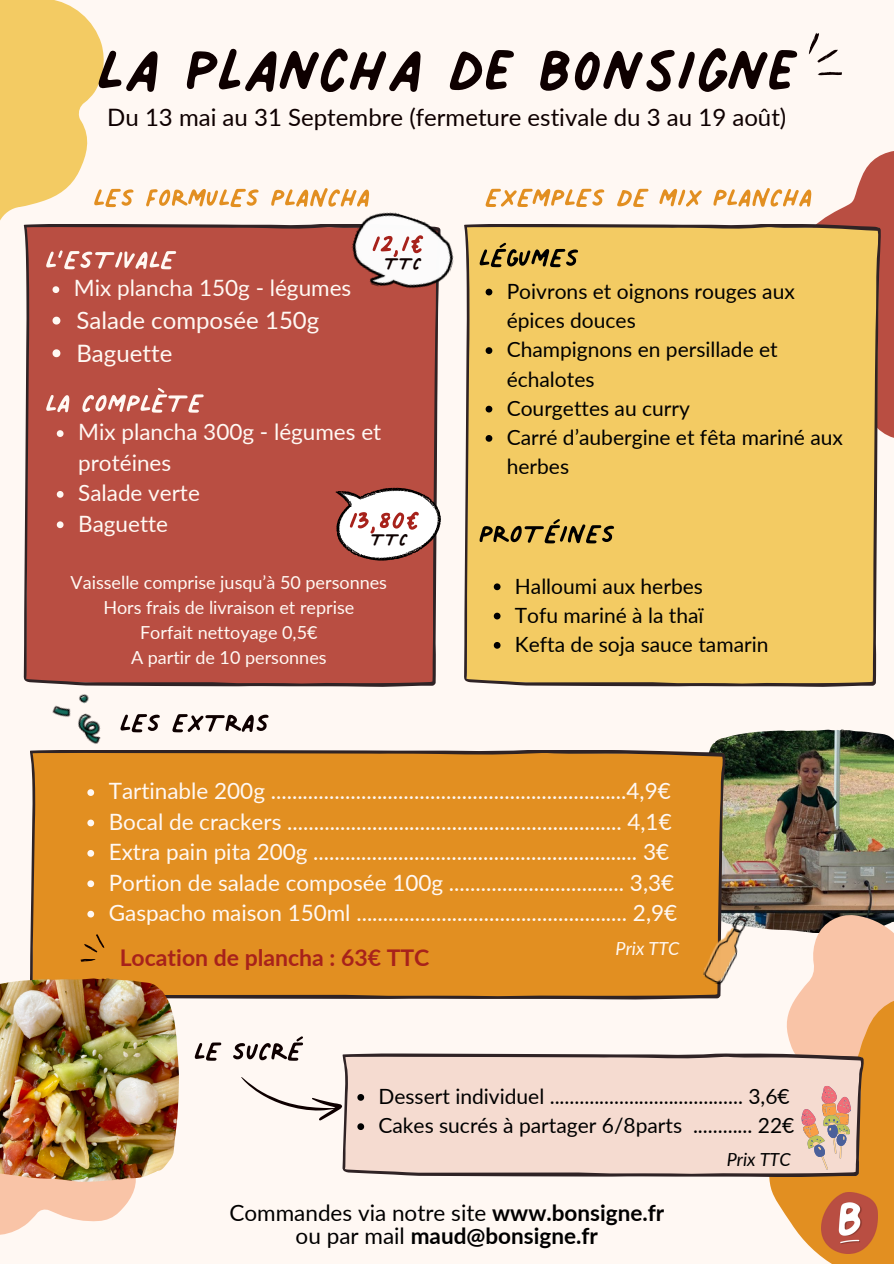
<style>
.page{position:relative;width:894px;height:1264px;background:#fff}
.page>*{position:absolute;margin:0;border:0;box-sizing:border-box;transform-origin:0 0}
.t1{font:124.8px "Palmer Lake Print";color:#0e0000}
.t2{font:52.95px "Palmer Lake Print";color:#e28f21}
.t3{font:52.95px "Palmer Lake Print";color:#fff8f3}
.t4{font:52.95px "Palmer Lake Print";color:#0e0000}
.t5{font:52.95px "Palmer Lake Print";color:#000}
.t6{font:50.7px "Palmer Lake Print";color:#a7221b}
.t7{font:36px "Palmer Lake Print";color:#0e0000}
.t8{font:24px "Lato";color:#0e0000}
.t9{font:24px "Lato";color:#fff8f3}
.t10{font:700 22.95px "Lato";color:#a7221b}
.t11{font:22.5px/30.3px "Lato";color:#fff8f3}
.t12{font:700 22.5px/22.5px "Lato";color:#000;text-align:center}
.t13{font:21px/29.2px "Lato";color:#000}
.t14{font:18px "Lato";color:#fff8f3}
.t15{font:italic 18px "Lato";color:#fff8f3}
.t16{font:italic 18px "Lato";color:#000}
.s1{font-weight:400}
</style>
<div class="page">
<div style="left:0;top:0;width:893px;height:1263px;background:#fff8f3"></div>
<svg style="left:0;top:0;width:104px;height:226px"></svg>
<svg style="left:816px;top:151px;width:77px;height:287px"></svg>
<svg style="left:808px;top:33px;width:34px;height:43px"></svg>
<div style="left:24px;top:224px;width:415px;height:462px;background:#b94e42"></div>
<div style="left:464px;top:224px;width:416px;height:462px;background:#f3cb63"></div>
<img style="left:710px;top:729px;width:183px;height:182px">
<div style="left:30px;top:749px;width:695px;height:250px;background:#e28f21"></div>
<img style="left:729px;top:853px;width:164px;height:141px">
<svg style="left:342px;top:1053px;width:426px;height:124px;background:#e9d0c6"></svg>
<img style="left:40px;top:677px;width:86px;height:89px">
<svg style="left:0;top:948px;width:196px;height:287px"></svg>
<svg style="left:768px;top:994px;width:125px;height:269px;background:#e6b584"></svg>
<svg style="left:241px;top:1053px;width:103px;height:88px"></svg>
<svg style="left:80px;top:933px;width:25px;height:31px"></svg>
<img style="left:702px;top:911px;width:46px;height:76px">
<img style="left:343px;top:212px;width:111px;height:93px">
<svg style="left:329px;top:474px;width:112px;height:95px"></svg>
<img style="left:821px;top:1192px;width:56px;height:61px">
<img style="left:0;top:978px;width:179px;height:203px">
<svg style="left:52px;top:286px;width:7px;height:7px"></svg>
<svg style="left:52px;top:317px;width:8px;height:7px"></svg>
<svg style="left:52px;top:349px;width:8px;height:8px"></svg>
<svg style="left:57px;top:430px;width:6px;height:7px"></svg>
<svg style="left:57px;top:491px;width:6px;height:6px"></svg>
<svg style="left:57px;top:521px;width:6px;height:7px"></svg>
<svg style="left:87px;top:789px;width:7px;height:7px"></svg>
<svg style="left:87px;top:819px;width:7px;height:7px"></svg>
<svg style="left:87px;top:850px;width:7px;height:6px"></svg>
<svg style="left:87px;top:880px;width:7px;height:7px"></svg>
<svg style="left:87px;top:910px;width:7px;height:7px"></svg>
<svg style="left:485px;top:289px;width:7px;height:6px"></svg>
<svg style="left:485px;top:347px;width:7px;height:7px"></svg>
<svg style="left:485px;top:406px;width:7px;height:6px"></svg>
<svg style="left:485px;top:435px;width:7px;height:7px"></svg>
<svg style="left:493px;top:583px;width:7px;height:7px"></svg>
<svg style="left:493px;top:612px;width:7px;height:7px"></svg>
<svg style="left:493px;top:642px;width:7px;height:6px"></svg>
<svg style="left:357px;top:1093px;width:7px;height:7px"></svg>
<svg style="left:357px;top:1123px;width:7px;height:6px"></svg>
<p class="t1" style="left:97px;top:-19px;width:700px">La plancha de bonsigne</p>
<h2 class="t8" style="left:107px;top:102px;width:680px">Du 13 mai au 31 Septembre (fermeture estivale du 3 au 19 août)</h2>
<h2 class="t2" style="left:94px;top:160px;width:278px">LES FORMULES PLANCHA</h2>
<h2 class="t2" style="left:485px;top:160px;width:329px">EXEMPLES DE MIX PLANCHA</h2>
<p class="t6" style="left:372px;top:207px;width:62px">12,1€<sub>TTC</sub></p>
<p class="t3" style="left:46px;top:222px;width:131px">L’ESTIVALE</p>
<p class="t11" style="left:74px;top:272px;width:279px">Mix plancha 150g - légumes</p>
<p class="t9" style="left:76px;top:305px;width:244px">Salade composée 150g</p>
<h2 class="t9" style="left:76px;top:338px;width:97px">Baguette</h2>
<p class="t3" style="left:46px;top:365px;width:159px">LA COMPLÈTE</p>
<p class="t11" style="left:78px;top:416px;width:304px">Mix plancha 300g - légumes et protéines</p>
<p class="t11" style="left:78px;top:477px;width:123px">Salade verte</p>
<p class="t11" style="left:78px;top:507px;width:91px">Baguette</p>
<p class="t6" style="left:349px;top:484px;width:81px">13,80€</p>
<p class="t7" style="left:370px;top:514px;width:39px">TTC</p>
<p class="t14" style="left:70px;top:571px;width:318px">Vaisselle comprise jusqu’à 50 personnes</p>
<h2 class="t14" style="left:103px;top:596px;width:252px">Hors frais de livraison et reprise</h2>
<p class="t14" style="left:140px;top:621px;width:179px">Forfait nettoyage 0,5€</p>
<p class="t14" style="left:131px;top:646px;width:197px">A partir de 10 personnes</p>
<p class="t4" style="left:120px;top:685px;width:151px">LES EXTRAS</p>
<p class="t5" style="left:479px;top:220px;width:102px">LÉGUMES</p>
<p class="t13" style="left:506px;top:276px;width:289px">Poivrons et oignons rouges aux épices douces</p>
<p class="t13" style="left:506px;top:334px;width:272px">Champignons en persillade et échalotes</p>
<p class="t13" style="left:506px;top:393px;width:185px">Courgettes au curry</p>
<p class="t13" style="left:506px;top:422px;width:338px">Carré d’aubergine et fêta mariné aux herbes</p>
<p class="t5" style="left:479px;top:496px;width:137px">PROTÉINES</p>
<p class="t13" style="left:514px;top:571px;width:189px">Halloumi aux herbes</p>
<p class="t13" style="left:514px;top:600px;width:190px">Tofu mariné à la thaï</p>
<h3 class="t13" style="left:514px;top:629px;width:255px">Kefta de soja sauce tamarin</h3>
<p class="t11" style="left:109px;top:775px;width:563px">Tartinable 200g ...................................................................4,9€</p>
<p class="t11" style="left:109px;top:805px;width:564px">Bocal de crackers ............................................................... 4,1€</p>
<p class="t11" style="left:109px;top:836px;width:561px">Extra pain pita 200g ............................................................. 3€</p>
<p class="t11" style="left:109px;top:866px;width:566px">Portion de salade composée 100g ................................. 3,3€</p>
<p class="t11" style="left:109px;top:897px;width:569px">Gaspacho maison 150ml ................................................... 2,9€</p>
<h2 class="t15" style="left:615px;top:937px;width:65px">Prix TTC</h2>
<h4 class="t10" style="left:120px;top:943px;width:311px">Location de plancha : 63€ TTC</h4>
<h2 class="t4" style="left:194px;top:1013px;width:110px">LE SUCRÉ</h2>
<p class="t13" style="left:378px;top:1081px;width:412px">Dessert individuel ....................................... 3,6€</p>
<p class="t13" style="left:378px;top:1110px;width:417px">Cakes sucrés à partager 6/8parts ............ 22€</p>
<p class="t16" style="left:726px;top:1147px;width:65px">Prix TTC</p>
<p class="t12" style="left:229px;top:1200px;width:436px"><span class="s1">Commandes via notre site</span> www.bonsigne.fr <span class="s1">ou par mail</span> maud@bonsigne.fr</p>
</div>
